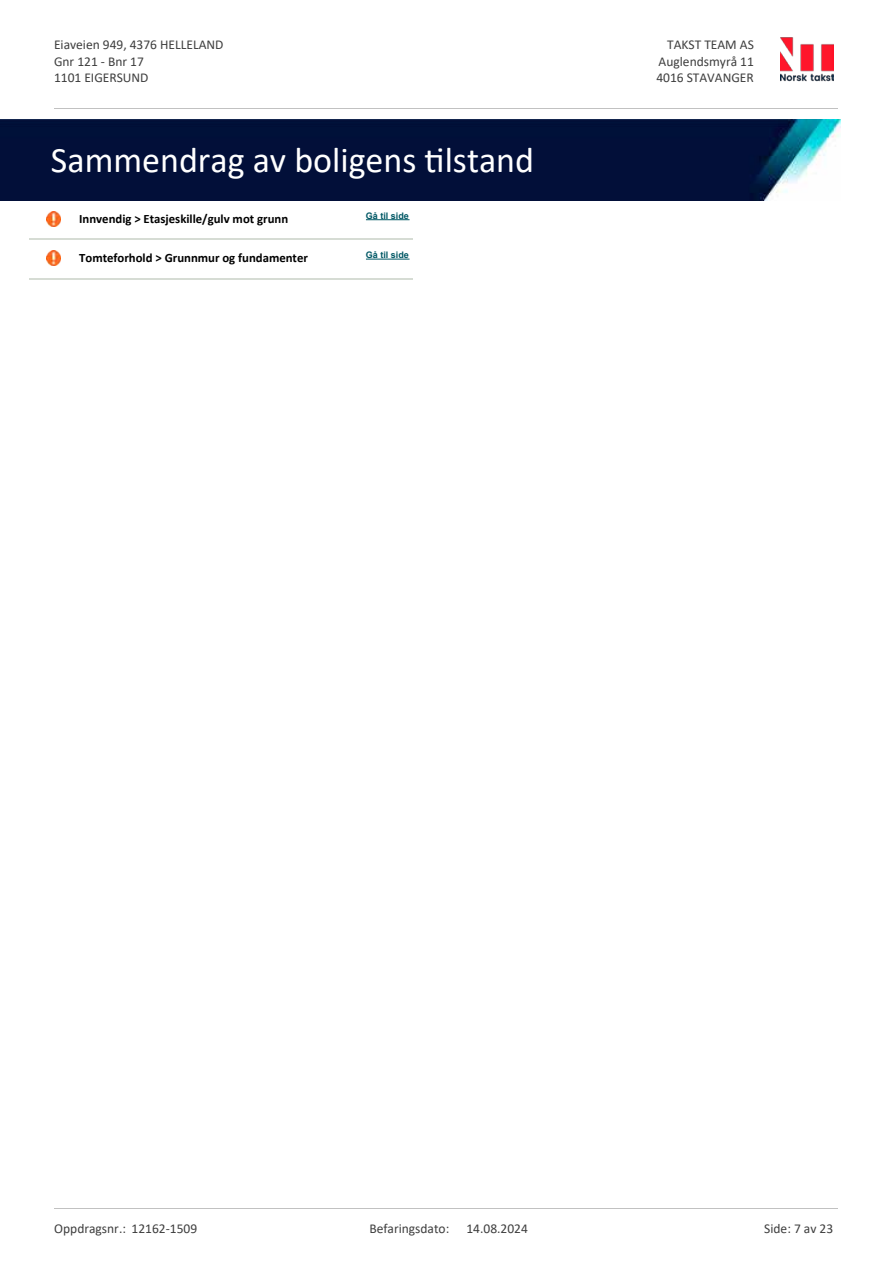
<style>
.page{position:relative;width:893px;height:1263px;background:#fff}
.page>*{position:absolute;margin:0;border:0;box-sizing:border-box;transform-origin:0 0}
.t1{font:36px "Calibri";color:#fff}
.t2{font:13.5px/16.5px "Calibri";color:#3e3e3e}
.t3{font:700 12.75px "Calibri";color:#000}
.t4{font:700 9px "Arial";color:#005865}
</style>
<div class="page">
<img style="left:46px;top:212px;width:15px;height:14px">
<hr style="left:366px;top:219px;width:44px;height:1px;background:#005865">
<hr style="left:30px;top:239px;width:46px;height:1px;background:#d6dcd4">
<hr style="left:76px;top:239px;width:71px;height:1px;background:#d6dcd4">
<hr style="left:147px;top:239px;width:75px;height:1px;background:#d6dcd4">
<hr style="left:222px;top:239px;width:141px;height:1px;background:#d6dcd4">
<hr style="left:363px;top:239px;width:49px;height:1px;background:#d6dcd4">
<img style="left:46px;top:251px;width:15px;height:15px">
<hr style="left:366px;top:259px;width:44px;height:1px;background:#005865">
<hr style="left:30px;top:278px;width:46px;height:1px;background:#d6dcd4">
<hr style="left:76px;top:278px;width:71px;height:1px;background:#d6dcd4">
<hr style="left:147px;top:278px;width:75px;height:1px;background:#d6dcd4">
<hr style="left:222px;top:278px;width:141px;height:1px;background:#d6dcd4">
<hr style="left:363px;top:278px;width:49px;height:1px;background:#d6dcd4">
<img style="left:781px;top:37px;width:53px;height:45px">
<hr style="left:54px;top:108px;width:783px;height:1px;background:#c1c1c1">
<img style="left:0;top:119px;width:840px;height:81px">
<hr style="left:54px;top:1208px;width:783px;height:1px;background:#c1c1c1">
<p class="t2" style="left:54px;top:36px;width:171px">Eiaveien 949, 4376 HELLELAND<br>Gnr 121 - Bnr 17<br>1101 EIGERSUND</p>
<p class="t2" style="left:667px;top:36px;width:88px">TAKST TEAM AS</p>
<p class="t2" style="left:659px;top:53px;width:97px">Auglendsmyrå 11</p>
<p class="t2" style="left:656px;top:69px;width:99px">4016 STAVANGER</p>
<h1 class="t1" style="left:51px;top:135px;width:485px">Sammendrag av boligens tilstand</h1>
<p class="t3" style="left:79px;top:209px;width:211px">Innvendig &gt; Etasjeskille/gulv mot grunn</p>
<p class="t4" style="left:366px;top:209px;width:44px">Gå til side</p>
<p class="t3" style="left:79px;top:249px;width:230px">Tomteforhold &gt; Grunnmur og fundamenter</p>
<p class="t4" style="left:366px;top:249px;width:44px">Gå til side</p>
<p class="t2" style="left:54px;top:1219px;width:145px">Oppdragsnr.: 12162-1509</p>
<p class="t2" style="left:369px;top:1219px;width:81px">Befaringsdato:</p>
<p class="t2" style="left:466px;top:1219px;width:63px">14.08.2024</p>
<p class="t2" style="left:764px;top:1219px;width:70px">Side: 7 av 23</p>
</div>
